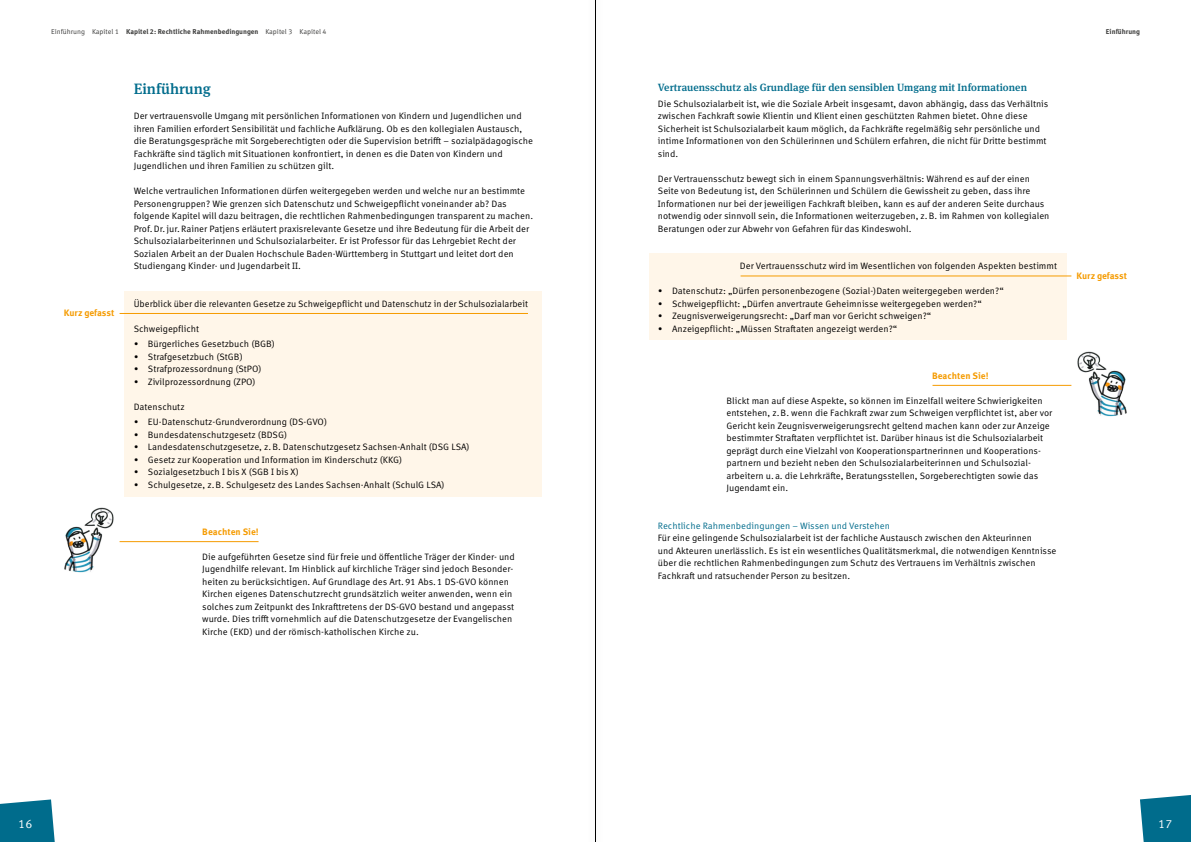
<style>
.page{position:relative;width:1191px;height:842px;background:#fff}
.page>*{position:absolute;margin:0;border:0;box-sizing:border-box;transform-origin:0 0}
.t1{font:500 15px "Meta Serif Pro";color:#006c8c}
.t2{font:12px "Meta Correspondence Pro";color:#fff}
.t3{font:500 10.5px "Meta Serif Pro";letter-spacing:.005em;color:#006c8c}
.t4{font:9.2px/12.5px "Meta Correspondence Pro";color:#000}
.t5{font:700 9.2px "Meta Correspondence Pro";letter-spacing:-.005em;color:#f59b00}
.t6{font:9.2px "Meta Correspondence Pro";color:#006c8c}
.t7{font:700 7px "Meta Correspondence Pro";color:#3a3a39}
.s1{font-weight:400}
</style>
<div class="page">
<svg style="left:0;top:799px;width:55px;height:43px;background:#187a97"></svg>
<svg style="left:1140px;top:795px;width:51px;height:47px;background:#147795"></svg>
<div style="left:124px;top:291px;width:417px;height:205px;background:#fff6e9"></div>
<hr style="left:120px;top:541px;width:138px;height:1px;background:#f59b00">
<hr style="left:120px;top:313px;width:408px;height:1px;background:#f59b00">
<div style="left:649px;top:254px;width:417px;height:86px;background:#fff6e9"></div>
<hr style="left:740px;top:275px;width:331px;height:1px;background:#f59b00">
<hr style="left:932px;top:385px;width:139px;height:1px;background:#f59b00">
<img style="left:1077px;top:351px;width:50px;height:65px">
<img style="left:64px;top:507px;width:50px;height:66px">
<hr style="left:595px;top:0;width:1px;height:842px;background:#000">
<p class="t7" style="left:51px;top:26px;width:277px"><span class="s1">Einführung Kapitel 1</span> Kapitel 2: Rechtliche Rahmenbedingungen <span class="s1">Kapitel 3 Kapitel 4</span></p>
<p class="t5" style="left:64px;top:306px;width:52px">Kurz gefasst</p>
<h1 class="t1" style="left:134px;top:77px;width:79px">Einführung</h1>
<p class="t4" style="left:134px;top:109px;width:401px">Der vertrauensvolle Umgang mit persönlichen Informationen von Kindern und Jugendlichen und ihren Familien erfordert Sensibilität und fachliche Aufklärung. Ob es den kollegialen Austausch, die Beratungsgespräche mit Sorgeberechtigten oder die Supervision betrifft – sozialpädagogische Fachkräfte sind täglich mit Situationen konfrontiert, in denen es die Daten von Kindern und Jugendlichen und ihren Familien zu schützen gilt.</p>
<p class="t4" style="left:134px;top:184px;width:401px">Welche vertraulichen Informationen dürfen weitergegeben werden und welche nur an bestimmte Personengruppen? Wie grenzen sich Datenschutz und Schweigepflicht voneinander ab? Das folgende Kapitel will dazu beitragen, die rechtlichen Rahmenbedingungen transparent zu machen.<br>Prof.Dr.jur.Rainer Patjens erläutert praxisrelevante Gesetze und ihre Bedeutung für die Arbeit der Schulsozialarbeiterinnen und Schulsozialarbeiter. Er ist Professor für das Lehrgebiet Recht der Sozialen Arbeit an der Dualen Hochschule Baden-Württemberg in Stuttgart und leitet dort den Studiengang Kinder- und Jugendarbeit II.</p>
<p class="t4" style="left:134px;top:297px;width:396px">Überblick über die relevanten Gesetze zu Schweigepflicht und Datenschutz in der Schulsozialarbeit</p>
<p class="t4" style="left:134px;top:322px;width:67px">Schweigepflicht</p>
<p class="t4" style="left:134px;top:337px;width:143px">• Bürgerliches Gesetzbuch (BGB)</p>
<p class="t4" style="left:134px;top:350px;width:111px">• Strafgesetzbuch (StGB)</p>
<p class="t4" style="left:134px;top:362px;width:129px">• Strafprozessordnung (StPO)</p>
<p class="t4" style="left:134px;top:375px;width:123px">• Zivilprozessordnung (ZPO)</p>
<p class="t4" style="left:134px;top:400px;width:52px">Datenschutz</p>
<p class="t4" style="left:134px;top:415px;width:195px">• EU-Datenschutz-Grundverordnung (DS-GVO)</p>
<p class="t4" style="left:134px;top:428px;width:155px">• Bundesdatenschutzgesetz (BDSG)</p>
<p class="t4" style="left:134px;top:440px;width:337px">• Landesdatenschutzgesetze, z.B. Datenschutzgesetz Sachsen-Anhalt (DSG LSA)</p>
<p class="t4" style="left:134px;top:453px;width:270px">• Gesetz zur Kooperation und Information im Kinderschutz (KKG)</p>
<p class="t4" style="left:134px;top:465px;width:167px">• Sozialgesetzbuch I bis X (SGB I bis X)</p>
<p class="t4" style="left:134px;top:478px;width:312px">• Schulgesetze, z.B. Schulgesetz des Landes Sachsen-Anhalt (SchulG LSA)</p>
<p class="t5" style="left:202px;top:524px;width:58px">Beachten Sie!</p>
<p class="t4" style="left:202px;top:550px;width:314px">Die aufgeführten Gesetze sind für freie und öffentliche Träger der Kinder- und Jugendhilfe relevant. Im Hinblick auf kirchliche Träger sind jedoch Besonder&shy;heiten zu berücksichtigen. Auf Grundlage des Art.91 Abs.1 DS-GVO können Kirchen eigenes Datenschutzrecht grundsätzlich weiter anwenden, wenn ein solches zum Zeitpunkt des Inkrafttretens der DS-GVO bestand und angepasst wurde. Dies trifft vornehmlich auf die Datenschutzgesetze der Evangelischen Kirche (EKD) und der römisch-katholischen Kirche zu.</p>
<p class="t3" style="left:658px;top:79px;width:371px">Vertrauensschutz als Grundlage für den sensiblen Umgang mit Informationen</p>
<p class="t4" style="left:658px;top:97px;width:392px">Die Schulsozialarbeit ist, wie die Soziale Arbeit insgesamt, davon abhängig, dass das Verhältnis zwischen Fachkraft sowie Klientin und Klient einen geschützten Rahmen bietet. Ohne diese Sicherheit ist Schulsozialarbeit kaum möglich, da Fachkräfte regelmäßig sehr persönliche und intime Informationen von den Schülerinnen und Schülern erfahren, die nicht für Dritte bestimmt sind.</p>
<p class="t4" style="left:658px;top:172px;width:393px">Der Vertrauensschutz bewegt sich in einem Spannungsverhältnis: Während es auf der einen Seite von Bedeutung ist, den Schülerinnen und Schülern die Gewissheit zu geben, dass ihre Informationen nur bei der jeweiligen Fachkraft bleiben, kann es auf der anderen Seite durchaus notwendig oder sinnvoll sein, die Informationen weiterzugeben, z.B. im Rahmen von kollegialen Beratungen oder zur Abwehr von Gefahren für das Kindeswohl.</p>
<p class="t4" style="left:740px;top:259px;width:319px">Der Vertrauensschutz wird im Wesentlichen von folgenden Aspekten bestimmt</p>
<p class="t4" style="left:658px;top:284px;width:347px">• Datenschutz: „Dürfen personenbezogene (Sozial-)Daten weitergegeben werden?“</p>
<p class="t4" style="left:658px;top:297px;width:325px">• Schweigepflicht: „Dürfen anvertraute Geheimnisse weitergegeben werden?“</p>
<p class="t4" style="left:658px;top:309px;width:275px">• Zeugnisverweigerungsrecht: „Darf man vor Gericht schweigen?“</p>
<p class="t4" style="left:658px;top:322px;width:241px">• Anzeigepflicht: „Müssen Straftaten angezeigt werden?“</p>
<p class="t5" style="left:932px;top:368px;width:58px">Beachten Sie!</p>
<p class="t4" style="left:726px;top:394px;width:327px">Blickt man auf diese Aspekte, so können im Einzelfall weitere Schwierigkeiten entstehen, z.B. wenn die Fachkraft zwar zum Schweigen verpflichtet ist, aber vor Gericht kein Zeugnisverweigerungsrecht geltend machen kann oder zur Anzeige bestimmter Straftaten verpflichtet ist. Darüber hinaus ist die Schulsozialarbeit geprägt durch eine Vielzahl von Kooperationspartnerinnen und Kooperations&shy;partnern und bezieht neben den Schulsozialarbeiterinnen und Schulsozial&shy;arbeitern u.a. die Lehrkräfte, Beratungsstellen, Sorgeberechtigten sowie das Jugendamt ein.</p>
<p class="t6" style="left:658px;top:518px;width:234px">Rechtliche Rahmenbedingungen – Wissen und Verstehen</p>
<p class="t4" style="left:658px;top:531px;width:400px">Für eine gelingende Schulsozialarbeit ist der fachliche Austausch zwischen den Akteurinnen<br>und Akteuren unerlässlich. Es ist ein wesentliches Qualitätsmerkmal, die notwendigen Kenntnisse über die rechtlichen Rahmenbedingungen zum Schutz des Vertrauens im Verhältnis zwischen Fachkraft und ratsuchender Person zu besitzen.</p>
<p class="t7" style="left:1106px;top:26px;width:35px">Einführung</p>
<p class="t5" style="left:1076px;top:268px;width:52px">Kurz gefasst</p>
<h2 class="t2" style="left:19px;top:815px;width:15px">16</h2>
<h2 class="t2" style="left:1158px;top:815px;width:15px">17</h2>
</div>
